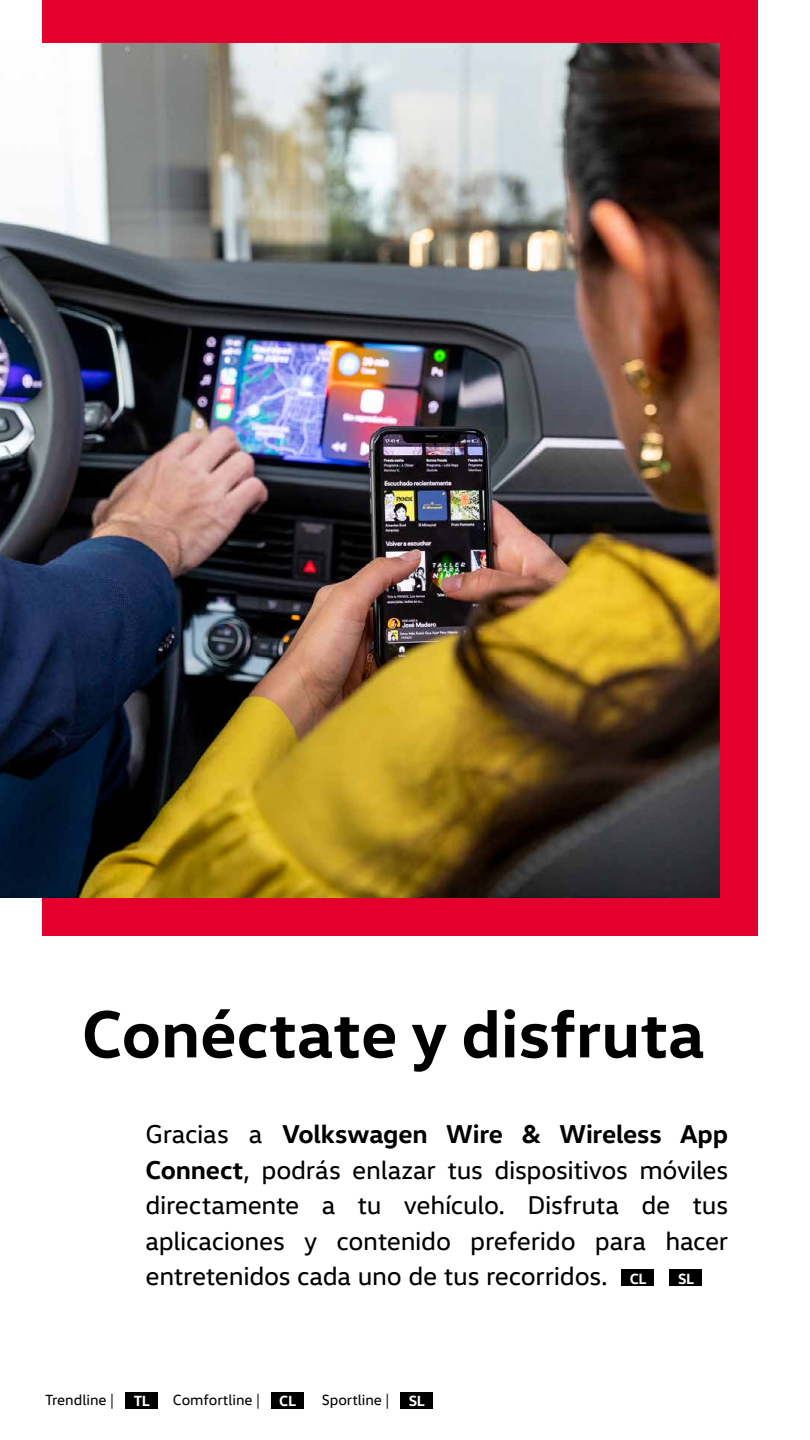
<style>
.page{position:relative;width:810px;height:1440px;background:#fff}
.page>*{position:absolute;margin:0;border:0;box-sizing:border-box;transform-origin:0 0}
.t1{font:700 67.5px "VW Head";color:#000}
.t2{font:26.25px/35.4px "VW Head";letter-spacing:-.01em;color:#000;text-align:justify}
.t3{font:15px "VW Head";color:#000101}
.t4{font:700 15px "VW Head";letter-spacing:-.025em;color:#fff}
.s1{font-weight:700}
.s2{font-family:"Minion Pro"}
</style>
<div class="page">
<div style="left:43px;top:0;width:715px;height:936px;background:#e4002c"></div>
<img style="left:0;top:44px;width:719px;height:854px">
<div style="left:622px;top:1270px;width:32px;height:16px;background:#000"></div>
<div style="left:670px;top:1270px;width:32px;height:16px;background:#000"></div>
<div style="left:126px;top:1393px;width:32px;height:16px;background:#000"></div>
<div style="left:271px;top:1393px;width:33px;height:16px;background:#000"></div>
<div style="left:400px;top:1393px;width:33px;height:16px;background:#000"></div>
<h1 class="t1" style="left:82px;top:990px;width:625px">Conéctate y disfruta</h1>
<p class="t2" style="left:145px;top:1116px;width:584px">Gracias a <span class="s1">Volkswagen Wire &amp; Wireless App Connect</span>, podrás enlazar tus dispositivos móviles directamente a tu vehículo. Disfruta de tus aplicaciones y contenido preferido para hacer entretenidos cada uno de tus recorridos.</p>
<p class="t4" style="left:630px;top:1269px;width:18px">CL</p>
<p class="t4" style="left:678px;top:1269px;width:18px">SL</p>
<p class="t3" style="left:45px;top:1390px;width:70px">Trendline <span class="s2">|</span></p>
<p class="t4" style="left:134px;top:1392px;width:18px">TL</p>
<p class="t3" style="left:173px;top:1390px;width:89px">Comfortline <span class="s2">|</span></p>
<p class="t4" style="left:279px;top:1392px;width:18px">CL</p>
<p class="t3" style="left:322px;top:1390px;width:69px">Sportline <span class="s2">|</span></p>
<p class="t4" style="left:409px;top:1392px;width:18px">SL</p>
</div>
